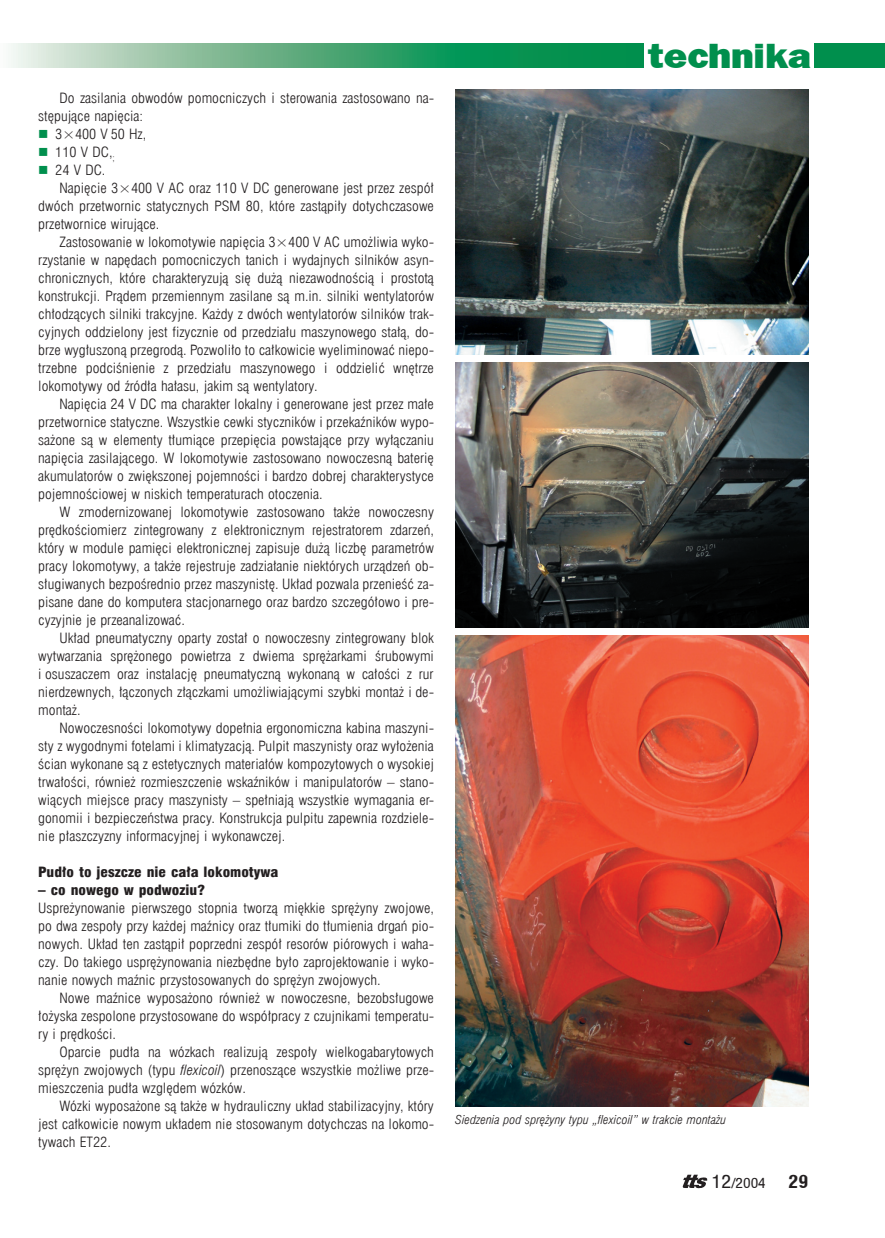
<style>
.page{position:relative;width:885px;height:1238px;background:#fff}
.page>*{position:absolute;margin:0;border:0;box-sizing:border-box;transform-origin:0 0}
.t1{font:36px "Frankfurt Goth Hvypl";color:#008f4d;scale:1.1 1}
.t2{font:700 18px "Switzerland Condpl";color:#231f20;scale:1.1 1}
.t3{font:13.8px/18px "Swis 721 Lt Cn EU Normal";color:#231f20;text-align:justify;scale:1.1 1}
.t4{font:13.8px "Swis 721 Blk Cn EU Normal";color:#231f20;scale:1.1 1}
.t5{font:13.8px "Switzerland Condpl";color:#231f20;scale:1.1 1}
.t6{font:12px "Swis 721 Lt Cn EU Italic";color:#231f20;scale:1.1 1}
.s1{color:#008f4d}
.s2{font-family:"Swis 721 Lt Cn EU Italic"}
.s3{font-size:18px}
</style>
<div class="page">
<div style="left:814px;top:43px;width:70px;height:25px;background:#008f4d"></div>
<svg style="left:11px;top:43px;width:632px;height:25px;background:#57af81"></svg>
<svg style="left:682px;top:1174px;width:25px;height:13px"></svg>
<img style="left:455px;top:89px;width:353px;height:265px">
<img style="left:455px;top:362px;width:353px;height:265px">
<img style="left:455px;top:635px;width:353px;height:471px">
<p class="t3" style="left:38px;top:89px;width:361px;text-indent:21px">Do zasilania obwodów pomocniczych i sterowania zastosowano na&shy;stępujące napięcia:</p>
<p class="t3" style="left:38px;top:125px;width:100px"><span class="s1">■</span> 3×400 V 50 Hz,</p>
<p class="t3" style="left:38px;top:143px;width:71px"><span class="s1">■</span> 110 V DC,<sub>;</sub></p>
<p class="t3" style="left:38px;top:161px;width:63px"><span class="s1">■</span> 24 V DC.</p>
<p class="t3" style="left:60px;top:179px;width:342px">Napięcie 3×400 V AC oraz 110 V DC generowane jest przez zespół</p>
<p class="t3" style="left:38px;top:197px;width:361px">dwóch przetwornic statycznych PSM 80, które zastąpiły dotychczasowe</p>
<p class="t3" style="left:38px;top:215px;width:112px">przetwornice wirujące.</p>
<p class="t3" style="left:60px;top:233px;width:342px">Zastosowanie w lokomotywie napięcia 3×400 V AC umożliwia wyko-</p>
<p class="t3" style="left:38px;top:251px;width:361px">rzystanie w napędach pomocniczych tanich i wydajnych silników asyn-</p>
<p class="t3" style="left:38px;top:269px;width:361px">chronicznych, które charakteryzują się dużą niezawodnością i prostotą</p>
<p class="t3" style="left:38px;top:287px;width:361px">konstrukcji. Prądem przemiennym zasilane są m.in. silniki wentylatorów</p>
<p class="t3" style="left:38px;top:305px;width:361px">chłodzących silniki trakcyjne. Każdy z dwóch wentylatorów silników trak-</p>
<p class="t3" style="left:38px;top:323px;width:361px">cyjnych oddzielony jest fizycznie od przedziału maszynowego stałą, do-</p>
<p class="t3" style="left:38px;top:341px;width:361px">brze wygłuszoną przegrodą. Pozwoliło to całkowicie wyeliminować niepo-</p>
<p class="t3" style="left:38px;top:359px;width:361px">trzebne podciśnienie z przedziału maszynowego i oddzielić wnętrze</p>
<p class="t3" style="left:38px;top:377px;width:255px">lokomotywy od źródła hałasu, jakim są wentylatory.</p>
<p class="t3" style="left:60px;top:395px;width:342px">Napięcia 24 V DC ma charakter lokalny i generowane jest przez małe</p>
<p class="t3" style="left:38px;top:413px;width:361px">przetwornice statyczne. Wszystkie cewki styczników i przekaźników wypo-</p>
<p class="t3" style="left:38px;top:431px;width:361px">sażone są w elementy tłumiące przepięcia powstające przy wyłączaniu</p>
<p class="t3" style="left:38px;top:449px;width:361px">napięcia zasilającego. W lokomotywie zastosowano nowoczesną baterię</p>
<p class="t3" style="left:38px;top:467px;width:361px">akumulatorów o zwiększonej pojemności i bardzo dobrej charakterystyce</p>
<p class="t3" style="left:38px;top:485px;width:260px">pojemnościowej w niskich temperaturach otoczenia.</p>
<p class="t3" style="left:60px;top:503px;width:342px">W zmodernizowanej lokomotywie zastosowano także nowoczesny</p>
<p class="t3" style="left:38px;top:521px;width:361px">prędkościomierz zintegrowany z elektronicznym rejestratorem zdarzeń,</p>
<p class="t3" style="left:38px;top:539px;width:361px">który w module pamięci elektronicznej zapisuje dużą liczbę parametrów</p>
<p class="t3" style="left:38px;top:557px;width:361px">pracy lokomotywy, a także rejestruje zadziałanie niektórych urządzeń ob-</p>
<p class="t3" style="left:38px;top:575px;width:361px">sługiwanych bezpośrednio przez maszynistę. Układ pozwala przenieść za-</p>
<p class="t3" style="left:38px;top:593px;width:361px">pisane dane do komputera stacjonarnego oraz bardzo szczegółowo i pre-</p>
<p class="t3" style="left:38px;top:611px;width:135px">cyzyjnie je przeanalizować.</p>
<p class="t3" style="left:60px;top:629px;width:342px">Układ pneumatyczny oparty został o nowoczesny zintegrowany blok</p>
<p class="t3" style="left:38px;top:647px;width:361px">wytwarzania sprężonego powietrza z dwiema sprężarkami śrubowymi</p>
<p class="t3" style="left:38px;top:665px;width:361px">i osuszaczem oraz instalację pneumatyczną wykonaną w całości z rur</p>
<p class="t3" style="left:38px;top:683px;width:361px">nierdzewnych, łączonych złączkami umożliwiającymi szybki montaż i de-</p>
<p class="t3" style="left:38px;top:701px;width:40px">montaż.</p>
<p class="t3" style="left:60px;top:719px;width:342px">Nowoczesności lokomotywy dopełnia ergonomiczna kabina maszyni-</p>
<p class="t3" style="left:38px;top:737px;width:361px">sty z wygodnymi fotelami i klimatyzacją. Pulpit maszynisty oraz wyłożenia</p>
<p class="t3" style="left:38px;top:755px;width:361px">ścian wykonane są z estetycznych materiałów kompozytowych o wysokiej</p>
<p class="t3" style="left:38px;top:773px;width:361px">trwałości, również rozmieszczenie wskaźników i manipulatorów – stano-</p>
<p class="t3" style="left:38px;top:791px;width:361px">wiących miejsce pracy maszynisty – spełniają wszystkie wymagania er-</p>
<p class="t3" style="left:38px;top:809px;width:361px">gonomii i bezpieczeństwa pracy. Konstrukcja pulpitu zapewnia rozdziele-</p>
<p class="t3" style="left:38px;top:827px;width:226px">nie płaszczyzny informacyjnej i wykonawczej.</p>
<p class="t4" style="left:38px;top:863px;width:220px">Pudło to jeszcze nie cała lokomotywa</p>
<p class="t4" style="left:38px;top:881px;width:153px">– co nowego w podwoziu?</p>
<p class="t3" style="left:38px;top:899px;width:361px">Uspreżynowanie pierwszego stopnia tworzą miękkie sprężyny zwojowe, po dwa zespoły przy każdej maźnicy oraz tłumiki do tłumienia drgań pio&shy;nowych. Układ ten zastąpił poprzedni zespół resorów piórowych i waha&shy;czy. Do takiego usprężynowania niezbędne było zaprojektowanie i wyko&shy;nanie nowych maźnic przystosowanych do sprężyn zwojowych.</p>
<p class="t3" style="left:38px;top:989px;width:361px;text-indent:21px">Nowe maźnice wyposażono również w nowoczesne, bezobsługowe łożyska zespolone przystosowane do współpracy z czujnikami temperatu&shy;ry i prędkości.</p>
<p class="t3" style="left:38px;top:1043px;width:361px;text-indent:21px">Oparcie pudła na wózkach realizują zespoły wielkogabarytowych sprężyn zwojowych (typu <span class="s2">flexicoil</span>) przenoszące wszystkie możliwe prze&shy;mieszczenia pudła względem wózków.</p>
<p class="t3" style="left:38px;top:1097px;width:361px;text-indent:21px">Wózki wyposażone są także w hydrauliczny układ stabilizacyjny, który jest całkowicie nowym układem nie stosowanym dotychczas na lokomo&shy;tywach ET22.</p>
<h1 class="t1" style="left:648px;top:33px;width:149px">technika</h1>
<p class="t6" style="left:455px;top:1112px;width:248px">Siedzenia pod sprężyny typu „flexicoil” w trakcie montażu</p>
<p class="t5" style="left:711px;top:1173px;width:51px"><span class="s3">12</span>/2004</p>
<h2 class="t2" style="left:788px;top:1170px;width:20px">29</h2>
</div>
